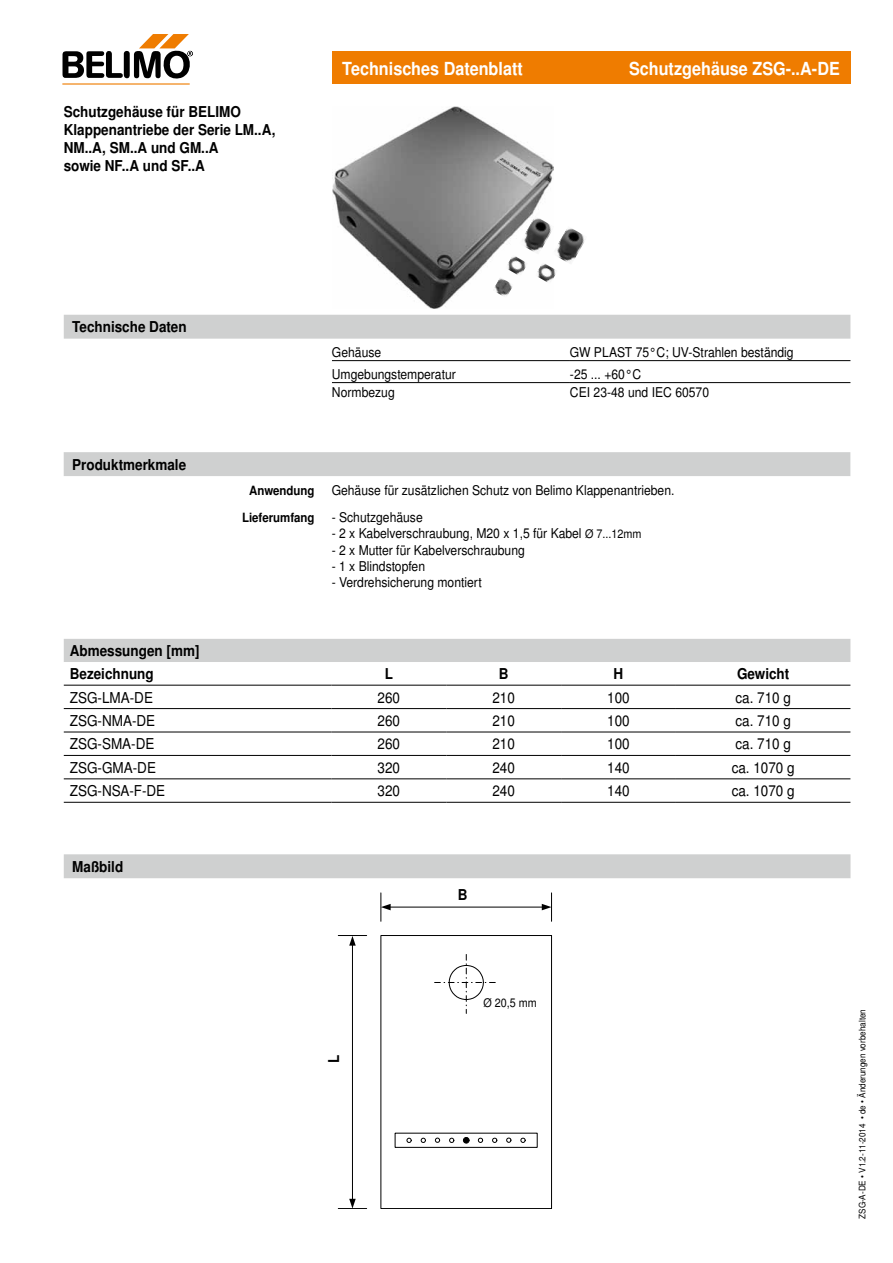
<style>
.page{position:relative;width:893px;height:1263px;background:#fff}
.page>*{position:absolute;margin:0;border:0;box-sizing:border-box;transform-origin:0 0}
.t1{font:700 18px "Nimbus Sans BEL";color:#fff;scale:.9 1}
.t2{font:700 15px/18px "Nimbus Sans BEL";color:#000;scale:.9 1}
.t3{font:15px "Nimbus Sans BEL";color:#000;scale:.9 1}
.t4{font:13.5px "Nimbus Sans BEL";color:#000;scale:.9 1}
.t5{font:700 12.75px "Nimbus Sans BEL";color:#000;scale:.9 1}
.t6{font:12px "Nimbus Sans BEL";color:#000;scale:.9 1}
.t7{font:11.85px "Helvetica";color:#000}
.t8{font:9px "Nimbus Sans BEL";color:#000;scale:.9 1}
.s1{font-size:12px}
</style>
<div class="page">
<hr style="left:62px;top:83px;width:128px;height:2px;background:#ef7c00">
<svg style="left:63px;top:34px;width:130px;height:45px"></svg>
<div style="left:381px;top:935px;width:171px;height:274px;border:1px solid #000"></div>
<hr style="left:352px;top:945px;width:1px;height:254px;background:#000">
<svg style="left:338px;top:935px;width:29px;height:11px"></svg>
<svg style="left:338px;top:1199px;width:29px;height:10px"></svg>
<hr style="left:390px;top:907px;width:152px;height:1px;background:#000">
<svg style="left:381px;top:893px;width:10px;height:28px"></svg>
<svg style="left:542px;top:893px;width:10px;height:28px"></svg>
<svg style="left:435px;top:954px;width:60px;height:59px"></svg>
<svg style="left:463px;top:1137px;width:7px;height:7px"></svg>
<svg style="left:478px;top:1138px;width:5px;height:5px"></svg>
<svg style="left:492px;top:1138px;width:5px;height:5px"></svg>
<svg style="left:506px;top:1137px;width:6px;height:6px"></svg>
<svg style="left:520px;top:1138px;width:6px;height:5px"></svg>
<svg style="left:406px;top:1138px;width:6px;height:5px"></svg>
<svg style="left:421px;top:1138px;width:5px;height:5px"></svg>
<svg style="left:435px;top:1137px;width:5px;height:6px"></svg>
<svg style="left:449px;top:1138px;width:5px;height:5px"></svg>
<div style="left:64px;top:315px;width:786px;height:24px;background:#cfd0d0"></div>
<hr style="left:332px;top:360px;width:238px;height:1px;background:#000">
<hr style="left:570px;top:360px;width:280px;height:1px;background:#000">
<hr style="left:332px;top:382px;width:238px;height:1px;background:#000">
<hr style="left:570px;top:382px;width:280px;height:1px;background:#000">
<div style="left:332px;top:51px;width:518px;height:33px;background:#ef7c00"></div>
<div style="left:64px;top:452px;width:786px;height:24px;background:#cfd0d0"></div>
<div style="left:64px;top:639px;width:786px;height:23px;background:#cfd0d0"></div>
<hr style="left:64px;top:685px;width:267px;height:1px;background:#000">
<hr style="left:331px;top:685px;width:115px;height:1px;background:#000">
<hr style="left:446px;top:685px;width:115px;height:1px;background:#000">
<hr style="left:561px;top:685px;width:115px;height:1px;background:#000">
<hr style="left:676px;top:685px;width:174px;height:1px;background:#000">
<hr style="left:64px;top:708px;width:267px;height:1px;background:#000">
<hr style="left:331px;top:708px;width:115px;height:1px;background:#000">
<hr style="left:446px;top:708px;width:115px;height:1px;background:#000">
<hr style="left:561px;top:708px;width:115px;height:1px;background:#000">
<hr style="left:676px;top:708px;width:174px;height:1px;background:#000">
<hr style="left:64px;top:732px;width:267px;height:1px;background:#000">
<hr style="left:331px;top:732px;width:115px;height:1px;background:#000">
<hr style="left:446px;top:732px;width:115px;height:1px;background:#000">
<hr style="left:561px;top:732px;width:115px;height:1px;background:#000">
<hr style="left:676px;top:732px;width:174px;height:1px;background:#000">
<hr style="left:64px;top:755px;width:267px;height:1px;background:#000">
<hr style="left:331px;top:755px;width:115px;height:1px;background:#000">
<hr style="left:446px;top:755px;width:115px;height:1px;background:#000">
<hr style="left:561px;top:755px;width:115px;height:1px;background:#000">
<hr style="left:676px;top:755px;width:174px;height:1px;background:#000">
<hr style="left:64px;top:779px;width:267px;height:1px;background:#000">
<hr style="left:331px;top:779px;width:115px;height:1px;background:#000">
<hr style="left:446px;top:779px;width:115px;height:1px;background:#000">
<hr style="left:561px;top:779px;width:115px;height:1px;background:#000">
<hr style="left:676px;top:779px;width:174px;height:1px;background:#000">
<hr style="left:64px;top:802px;width:267px;height:1px;background:#000">
<hr style="left:331px;top:802px;width:115px;height:1px;background:#000">
<hr style="left:446px;top:802px;width:115px;height:1px;background:#000">
<hr style="left:561px;top:802px;width:115px;height:1px;background:#000">
<hr style="left:676px;top:802px;width:174px;height:1px;background:#000">
<img style="left:333px;top:106px;width:221px;height:202px">
<img style="left:535px;top:262px;width:21px;height:22px">
<img style="left:519px;top:216px;width:35px;height:39px">
<img style="left:505px;top:255px;width:23px;height:21px">
<img style="left:552px;top:226px;width:33px;height:39px">
<img style="left:493px;top:277px;width:21px;height:21px">
<div style="left:64px;top:854px;width:786px;height:24px;background:#cfd0d0"></div>
<p class="t2" style="left:64px;top:104px;width:237px">Schutzgehäuse für BELIMO<br>Klappenantriebe der Serie LM..A,<br>NM..A, SM..A und GM..A<br>sowie NF..A und SF..A</p>
<h1 class="t1" style="left:342px;top:57px;width:202px">Technisches Datenblatt</h1>
<h1 class="t1" style="left:629px;top:57px;width:236px">Schutzgehäuse ZSG-..A-DE</h1>
<p class="t2" style="left:72px;top:319px;width:129px">Technische Daten</p>
<p class="t2" style="left:72px;top:456px;width:128px">Produktmerkmale</p>
<p class="t2" style="left:70px;top:640px;width:146px;line-height:23.1px">Abmessungen [mm]<br>Bezeichnung</p>
<p class="t4" style="left:332px;top:345px;width:56px">Gehäuse</p>
<p class="t4" style="left:570px;top:345px;width:250px">GW PLAST 75°C; UV-Strahlen beständig</p>
<p class="t4" style="left:332px;top:366px;width:139px">Umgebungstemperatur</p>
<p class="t4" style="left:570px;top:366px;width:81px">-25 ... +60°C</p>
<p class="t4" style="left:332px;top:384px;width:71px">Normbezug</p>
<p class="t4" style="left:570px;top:384px;width:156px">CEI 23-48 und IEC 60570</p>
<p class="t5" style="left:249px;top:483px;width:74px">Anwendung</p>
<p class="t4" style="left:332px;top:482px;width:382px">Gehäuse für zusätzlichen Schutz von Belimo Klappenantrieben.</p>
<p class="t5" style="left:242px;top:510px;width:82px">Lieferumfang</p>
<p class="t4" style="left:332px;top:509px;width:103px">- Schutzgehäuse</p>
<p class="t4" style="left:332px;top:525px;width:346px">- 2 x Kabelverschraubung, M20 x 1,5 für Kabel <span class="s1">Ø 7...12mm</span></p>
<p class="t4" style="left:332px;top:542px;width:216px">- 2 x Mutter für Kabelverschraubung</p>
<p class="t4" style="left:332px;top:558px;width:105px">- 1 x Blindstopfen</p>
<p class="t4" style="left:332px;top:574px;width:168px">- Verdrehsicherung montiert</p>
<p class="t2" style="left:385px;top:665px;width:11px">L</p>
<p class="t2" style="left:499px;top:665px;width:12px">B</p>
<p class="t2" style="left:614px;top:665px;width:12px">H</p>
<p class="t2" style="left:737px;top:665px;width:60px">Gewicht</p>
<p class="t3" style="left:70px;top:688px;width:94px">ZSG-LMA-DE</p>
<p class="t3" style="left:378px;top:688px;width:27px">260</p>
<p class="t3" style="left:492px;top:688px;width:27px">210</p>
<p class="t3" style="left:607px;top:688px;width:27px">100</p>
<p class="t3" style="left:735px;top:688px;width:63px">ca. 710 g</p>
<p class="t3" style="left:70px;top:712px;width:96px">ZSG-NMA-DE</p>
<p class="t3" style="left:378px;top:712px;width:27px">260</p>
<p class="t3" style="left:492px;top:712px;width:27px">210</p>
<p class="t3" style="left:607px;top:712px;width:27px">100</p>
<p class="t3" style="left:735px;top:712px;width:63px">ca. 710 g</p>
<p class="t3" style="left:70px;top:735px;width:96px">ZSG-SMA-DE</p>
<p class="t3" style="left:378px;top:735px;width:27px">260</p>
<p class="t3" style="left:492px;top:735px;width:27px">210</p>
<p class="t3" style="left:607px;top:735px;width:27px">100</p>
<p class="t3" style="left:735px;top:735px;width:63px">ca. 710 g</p>
<p class="t3" style="left:70px;top:758px;width:97px">ZSG-GMA-DE</p>
<p class="t3" style="left:378px;top:758px;width:27px">320</p>
<p class="t3" style="left:492px;top:758px;width:27px">240</p>
<p class="t3" style="left:607px;top:758px;width:27px">140</p>
<p class="t3" style="left:732px;top:758px;width:72px">ca. 1070 g</p>
<p class="t3" style="left:70px;top:782px;width:108px">ZSG-NSA-F-DE</p>
<p class="t3" style="left:378px;top:782px;width:27px">320</p>
<p class="t3" style="left:492px;top:782px;width:27px">240</p>
<p class="t3" style="left:607px;top:782px;width:27px">140</p>
<p class="t3" style="left:732px;top:782px;width:72px">ca. 1070 g</p>
<p class="t2" style="left:72px;top:858px;width:58px">Maßbild</p>
<p class="t2" style="left:326px;top:1063px;width:11px;rotate:-90deg">L</p>
<p class="t7" style="left:331px;top:1063px;width:8px;rotate:-90deg">L</p>
<p class="t2" style="left:458px;top:887px;width:12px">B</p>
<p class="t7" style="left:462px;top:888px;width:9px">B</p>
<p class="t6" style="left:483px;top:996px;width:61px">Ø 20,5 mm</p>
<p class="t8" style="left:857px;top:1219px;width:234px;rotate:-90deg">ZSG-A-DE • V1.2-11-2014 • de • Änderungen vorbehalten</p>
</div>
